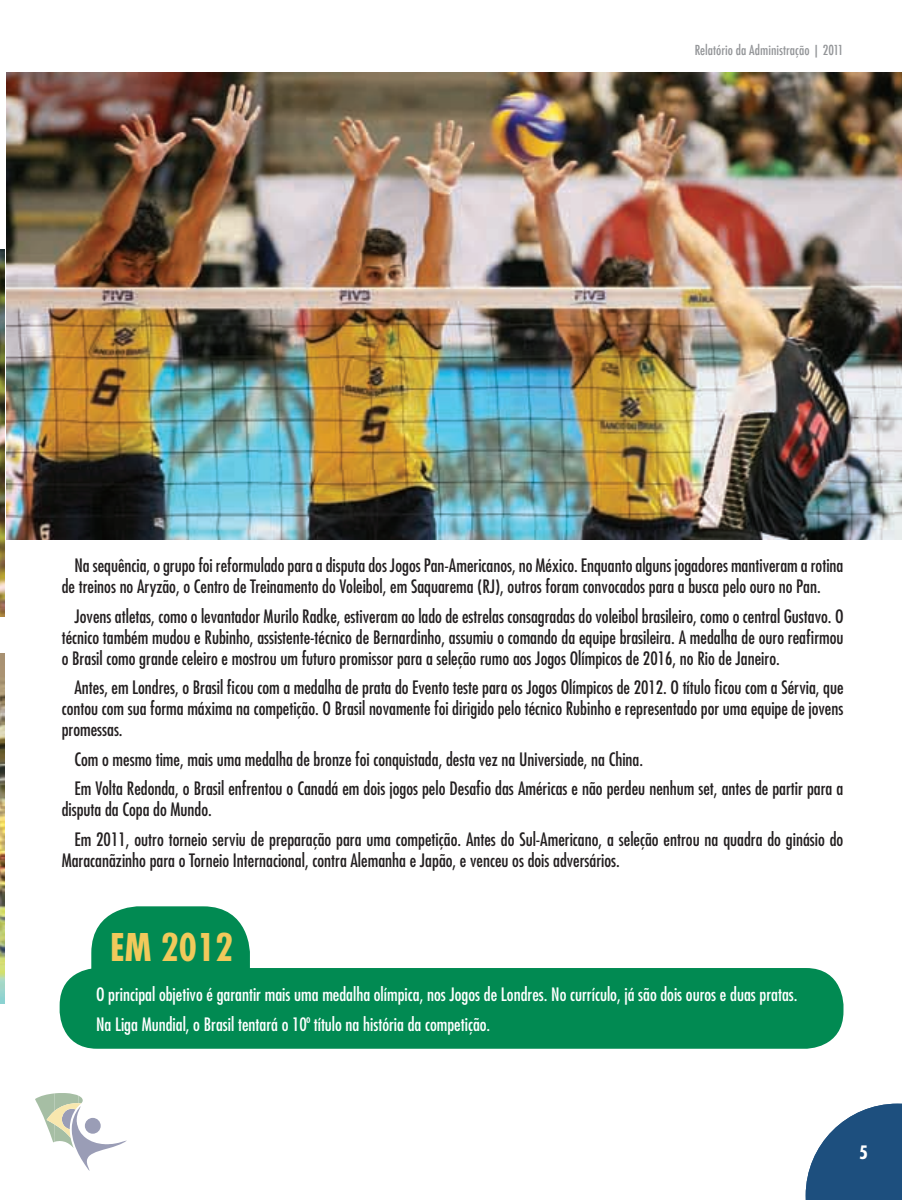
<style>
.page{position:relative;width:902px;height:1200px;background:#fff}
.page>*{position:absolute;margin:0;border:0;box-sizing:border-box;transform-origin:0 0}
.t1{font:700 condensed 37.2px "Futura Std";color:#f1c95b}
.t2{font:condensed 18px/21px "Futura Std";color:#231f20}
.t3{font:condensed 18px/30.2px "Futura Std";color:#fff}
.t4{font:700 condensed 18px "Futura Std";color:#fff}
.t5{font:500 condensed 13.5px "Futura";color:#939598}
</style>
<div class="page">
<svg style="left:35px;top:1093px;width:92px;height:77px"></svg>
<div style="left:91px;top:906px;width:159px;height:122px;background:#018a52;border-radius:47px"></div>
<div style="left:60px;top:968px;width:783px;height:80px;background:#018a52;border-radius:38px"></div>
<img style="left:0;top:249px;width:4px;height:368px">
<img style="left:0;top:654px;width:4px;height:350px">
<img style="left:6px;top:72px;width:896px;height:468px">
<svg style="left:806px;top:1103px;width:96px;height:97px"></svg>
<p class="t5" style="left:695px;top:41px;width:150px">Relatório da Administração | 2011</p>
<p class="t2" style="left:62px;top:555px;width:783px;text-indent:13px">Na sequência, o grupo foi reformulado para a disputa dos Jogos Pan-Americanos, no México. Enquanto alguns jogadores mantiveram a rotina de treinos no Aryzão, o Centro de Treinamento do Voleibol, em Saquarema (RJ), outros foram convocados para a busca pelo ouro no Pan.</p>
<p class="t2" style="left:62px;top:605px;width:783px;text-align:justify;text-indent:13px">Jovens atletas, como o levantador Murilo Radke, estiveram ao lado de estrelas consagradas do voleibol brasileiro, como o central Gustavo. O técnico também mudou e Rubinho, assistente-técnico de Bernardinho, assumiu o comando da equipe brasileira. A medalha de ouro reafirmou o Brasil como grande celeiro e mostrou um futuro promissor para a seleção rumo aos Jogos Olímpicos de 2016, no Rio de Janeiro.</p>
<p class="t2" style="left:62px;top:677px;width:783px;text-align:justify;text-indent:13px">Antes, em Londres, o Brasil ficou com a medalha de prata do Evento teste para os Jogos Olímpicos de 2012. O título ficou com a Sérvia, que contou com sua forma máxima na competição. O Brasil novamente foi dirigido pelo técnico Rubinho e representado por uma equipe de jovens promessas.</p>
<p class="t2" style="left:74px;top:744px;width:770px;line-height:29.5px">Com o mesmo time, mais uma medalha de bronze foi conquistada, desta vez na Universiade, na China.<br>Em Volta Redonda, o Brasil enfrentou o Canadá em dois jogos pelo Desafio das Américas e não perdeu nenhum set, antes de partir para a</p>
<p class="t2" style="left:74px;top:795px;width:770px;line-height:29.5px;text-indent:-13px">disputa da Copa do Mundo.<br>Em 2011, outro torneio serviu de preparação para uma competição. Antes do Sul-Americano, a seleção entrou na quadra do ginásio do</p>
<p class="t2" style="left:62px;top:849px;width:560px">Maracanãzinho para o Torneio Internacional, contra Alemanha e Japão, e venceu os dois adversários.</p>
<h1 class="t1" style="left:110px;top:924px;width:125px">EM 2012</h1>
<p class="t3" style="left:96px;top:979px;width:703px">O principal objetivo é garantir mais uma medalha olímpica, nos Jogos de Londres. No currículo, já são dois ouros e duas pratas.<br>Na Liga Mundial, o Brasil tentará o 10º título na história da competição.</p>
<p class="t4" style="left:859px;top:1141px;width:10px">5</p>
</div>
